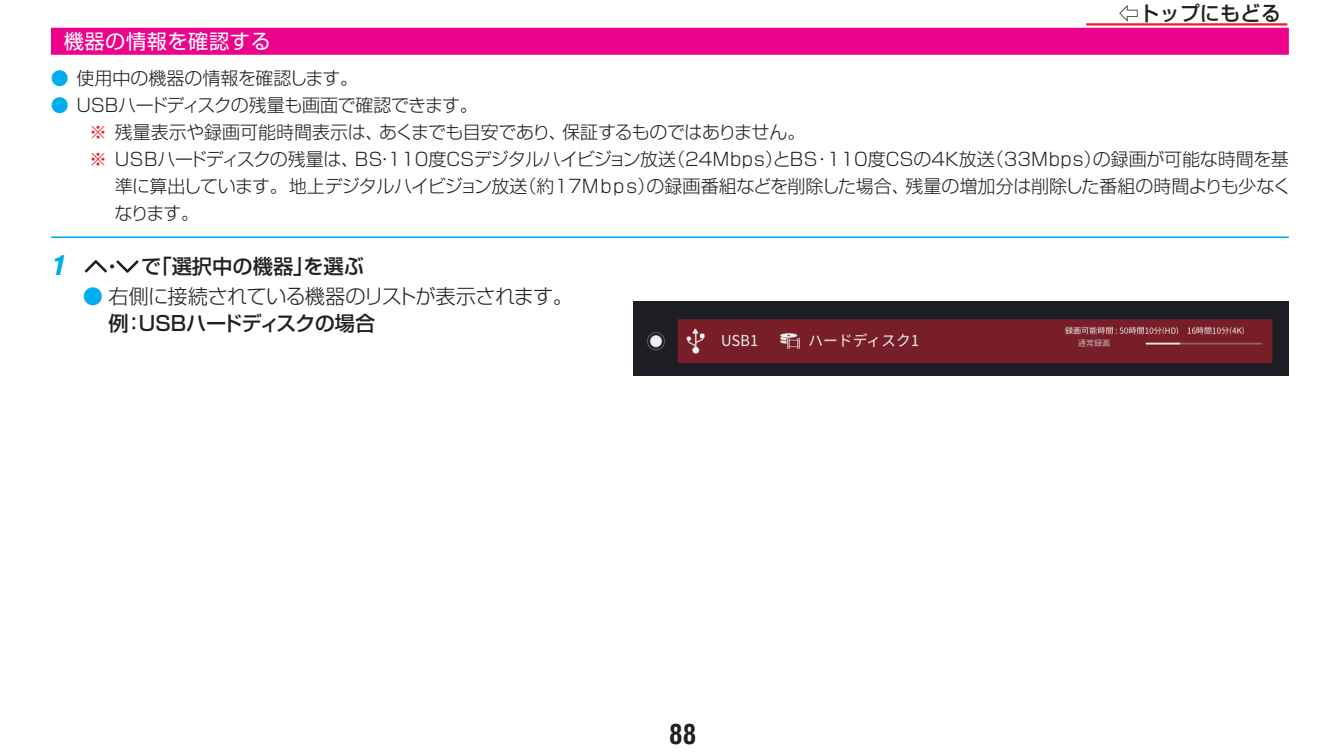
<style>
.page{position:relative;width:1340px;height:753px;background:#fff}
.page>*{position:absolute;margin:0;border:0;box-sizing:border-box;transform-origin:0 0}
.t1{font:700 condensed 27px "Helvetica LT Std";color:#231f20}
.手順大{font:italic 900 condensed 27px "Helvetica LT Std";color:#00aeef}
.手順大説明{font:300 20.25px "Shin Go Pro";letter-spacing:-.035em;color:#231f20}
.手順大説明-2{font:500 20.25px "Shin Go Pro";letter-spacing:-.025em;color:#231f20}
.手順大-2{font:500 20.25px "Shin Go Pro";color:#231f20}
.中見出し{font:20.25px "Shin Go Pro";letter-spacing:.025em;color:#fff}
.手順大説明-3{font:500 20.25px "Shin Go Pro";color:#231f20}
.箇条書き-2_赤{font:300 18px/27px "Shin Go Pro";letter-spacing:-.015em;color:#231f20;text-align:justify}
.箇条書き-1{font:300 18px "Shin Go Pro";letter-spacing:-.02em;color:#231f20}
.箇条書き-1-2{font:300 18px "Shin Go Pro";color:#231f20}
.s1{color:#00aeef}
.s2{color:#ee1d23}
</style>
<div class="page">
<hr style="left:1086px;top:23px;width:201px;height:3px;background:#ee1d23">
<div style="left:51px;top:28px;width:1237px;height:27px;background:#ed028c"></div>
<hr style="left:51px;top:236px;width:1237px;height:2px;background:#00aeef">
<svg style="left:84px;top:260px;width:55px;height:13px"></svg>
<img style="left:634px;top:301px;width:654px;height:75px">
<p class="手順大説明-3" style="left:1118px;top:-3px;width:163px">⇦トップにもどる</p>
<p class="中見出し" style="left:64px;top:25px;width:209px">機器の情報を確認する</p>
<p class="箇条書き-1-2" style="left:51px;top:63px;width:309px"><span class="s1">●</span> 使用中の機器の情報を確認します。</p>
<p class="箇条書き-1" style="left:51px;top:90px;width:428px"><span class="s1">●</span> USBハードディスクの残量も画面で確認できます。</p>
<p class="箇条書き-2_赤" style="left:89px;top:116px;width:717px"><span class="s2">※</span> 残量表示や録画可能時間表示は、あくまでも目安であり、保証するものではありません。</p>
<p class="箇条書き-2_赤" style="left:115px;top:143px;width:1177px;text-indent:-25px"><span class="s2">※</span> USBハードディスクの残量は、BS・110度CSデジタルハイビジョン放送（24Mbps）とBS・110度CSの4K放送（33Mbps）の録画が可能な時間を基準に算出しています。地上デジタルハイビジョン放送（約17Mbps）の録画番組などを削除した場合、残量の増加分は削除した番組の時間よりも少なくなります。</p>
<p class="手順大" style="left:51px;top:248px;width:15px">1</p>
<p class="手順大-2" style="left:141px;top:249px;width:224px">で「選択中の機器」を選ぶ</p>
<p class="手順大説明" style="left:83px;top:279px;width:492px"><span class="s1">●</span> 右側に接続されている機器のリストが表示されます。</p>
<p class="手順大説明-2" style="left:108px;top:306px;width:268px">例：USBハードディスクの場合</p>
<h1 class="t1" style="left:669px;top:716px;width:28px">88</h1>
</div>
